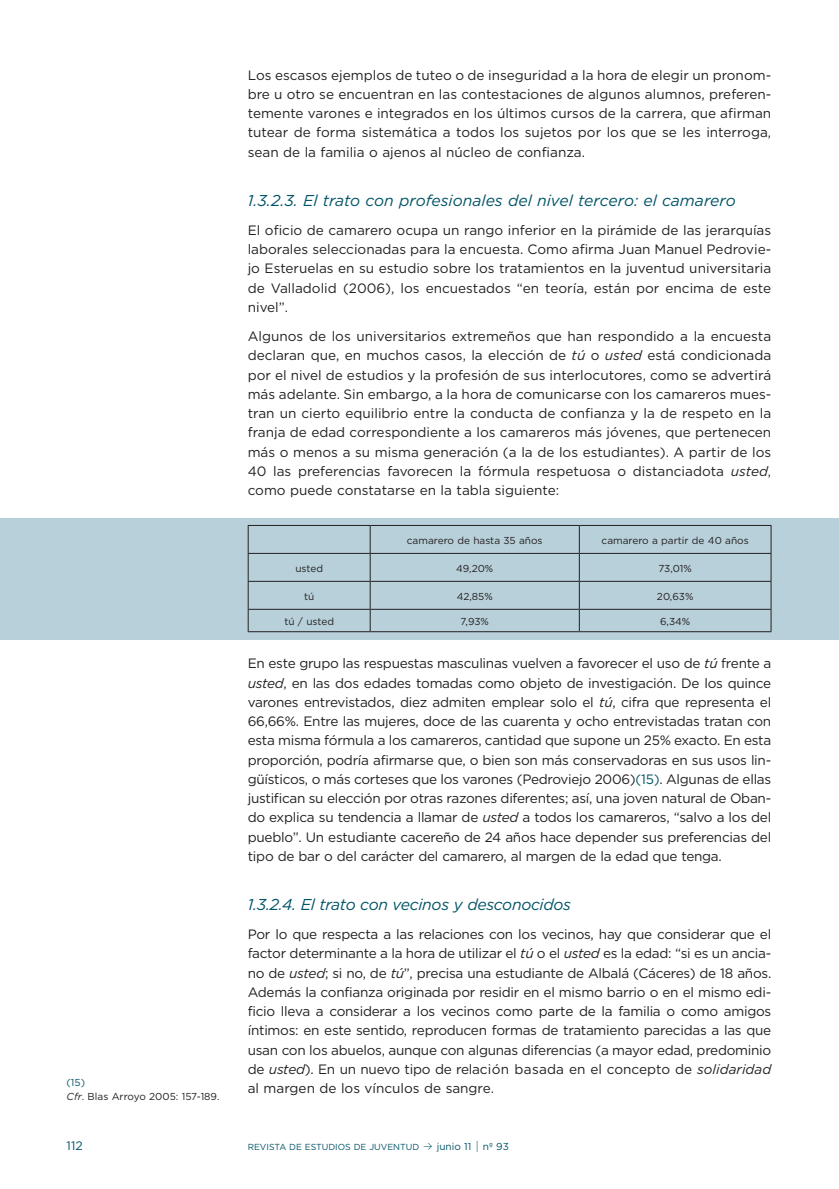
<style>
.page{position:relative;width:839px;height:1189px;background:#fff}
.page>*{position:absolute;margin:0;border:0;box-sizing:border-box;transform-origin:0 0}
._2_1_1_1{font:italic 15.75px "Gotham";letter-spacing:-.01em;color:#005467}
.Body_Text_Indent{font:13.65px/19.2px "Gotham";color:#231f20;text-align:justify}
.t1{font:12.25px "Gotham";color:#005467}
.Body_Text_Indent-2{font:10.15px "Gotham";color:#231f20}
.Notas{font:10.15px "Gotham";color:#231f20}
.Notas-2{font:10.15px "Gotham";color:#005467}
.t2{font:8.75px "Gotham";color:#005467}
.s1{font-style:italic}
.s2{color:#005467}
.s3{font-family:"Bryant";font-size:11.9px}
.s4{font-size:10.15px}
</style>
<div class="page">
<div style="left:0;top:519px;width:839px;height:121px;background:#b8d0da"></div>
<hr style="left:248px;top:525px;width:122px;height:1px;background:#231f20">
<hr style="left:370px;top:525px;width:209px;height:1px;background:#231f20">
<hr style="left:579px;top:525px;width:192px;height:1px;background:#231f20">
<hr style="left:248px;top:553px;width:122px;height:1px;background:#231f20">
<hr style="left:370px;top:553px;width:209px;height:1px;background:#231f20">
<hr style="left:579px;top:553px;width:192px;height:1px;background:#231f20">
<hr style="left:248px;top:581px;width:122px;height:1px;background:#231f20">
<hr style="left:370px;top:581px;width:209px;height:1px;background:#231f20">
<hr style="left:579px;top:581px;width:192px;height:1px;background:#231f20">
<hr style="left:248px;top:609px;width:122px;height:1px;background:#231f20">
<svg style="left:248px;top:526px;width:1px;height:105px"></svg>
<hr style="left:370px;top:609px;width:209px;height:1px;background:#231f20">
<svg style="left:370px;top:526px;width:1px;height:105px"></svg>
<hr style="left:579px;top:609px;width:192px;height:1px;background:#231f20">
<svg style="left:579px;top:526px;width:1px;height:105px"></svg>
<svg style="left:770px;top:526px;width:1px;height:105px"></svg>
<hr style="left:248px;top:631px;width:122px;height:1px;background:#231f20">
<hr style="left:370px;top:631px;width:209px;height:1px;background:#231f20">
<hr style="left:579px;top:631px;width:192px;height:1px;background:#231f20">
<p class="Body_Text_Indent" style="left:248px;top:65px;width:525px">Los escasos ejemplos de tuteo o de inseguridad a la hora de elegir un pronom&shy;bre u otro se encuentran en las contestaciones de algunos alumnos, preferen&shy;temente varones e integrados en los últimos cursos de la carrera, que afirman tutear de forma sistemática a todos los sujetos por los que se les interroga, sean de la familia o ajenos al núcleo de confianza.</p>
<p class="_2_1_1_1" style="left:248px;top:191px;width:489px">1.3.2.3. El trato con profesionales del nivel tercero: el camarero</p>
<p class="Body_Text_Indent" style="left:248px;top:220px;width:525px">El oficio de camarero ocupa un rango inferior en la pirámide de las jerarquías laborales seleccionadas para la encuesta. Como afirma Juan Manuel Pedrovie&shy;jo Esteruelas en su estudio sobre los tratamientos en la juventud universitaria de Valladolid (2006), los encuestados “en teoría, están por encima de este nivel”.</p>
<p class="Body_Text_Indent" style="left:248px;top:326px;width:525px">Algunos de los universitarios extremeños que han respondido a la encuesta declaran que, en muchos casos, la elección de <span class="s1">tú</span> o <span class="s1">usted</span> está condicionada por el nivel de estudios y la profesión de sus interlocutores, como se advertirá más adelante. Sin embargo, a la hora de comunicarse con los camareros mues&shy;tran un cierto equilibrio entre la conducta de confianza y la de respeto en la franja de edad correspondiente a los camareros más jóvenes, que pertenecen más o menos a su misma generación (a la de los estudiantes). A partir de los 40 las preferencias favorecen la fórmula respetuosa o distanciadota <span class="s1">usted</span>, como puede constatarse en la tabla siguiente:</p>
<p class="Body_Text_Indent-2" style="left:407px;top:534px;width:137px">camarero de hasta 35 años</p>
<p class="Body_Text_Indent-2" style="left:601px;top:534px;width:149px">camarero a partir de 40 años</p>
<p class="Notas-2" style="left:67px;top:1077px;width:20px">(15)</p>
<p class="Notas" style="left:67px;top:1091px;width:154px"><span class="s1">Cfr</span>. Blas Arroyo 2005: 157-189.</p>
<p class="Body_Text_Indent-2" style="left:295px;top:562px;width:29px">usted</p>
<p class="Body_Text_Indent-2" style="left:456px;top:562px;width:39px">49,20%</p>
<p class="Body_Text_Indent-2" style="left:658px;top:562px;width:35px">73,01%</p>
<p class="Body_Text_Indent-2" style="left:304px;top:590px;width:12px">tú</p>
<p class="Body_Text_Indent-2" style="left:457px;top:590px;width:38px">42,85%</p>
<p class="Body_Text_Indent-2" style="left:657px;top:590px;width:38px">20,63%</p>
<p class="Body_Text_Indent-2" style="left:284px;top:615px;width:51px">tú / usted</p>
<p class="Body_Text_Indent-2" style="left:460px;top:615px;width:30px">7,93%</p>
<p class="Body_Text_Indent-2" style="left:660px;top:615px;width:32px">6,34%</p>
<p class="Body_Text_Indent" style="left:248px;top:654px;width:525px">En este grupo las respuestas masculinas vuelven a favorecer el uso de <span class="s1">tú</span> frente a <span class="s1">usted</span>, en las dos edades tomadas como objeto de investigación. De los quince varones entrevistados, diez admiten emplear solo el <span class="s1">tú</span>, cifra que representa el 66,66%. Entre las mujeres, doce de las cuarenta y ocho entrevistadas tratan con esta misma fórmula a los camareros, cantidad que supone un 25% exacto. En esta proporción, podría afirmarse que, o bien son más conservadoras en sus usos lin&shy;güísticos, o más corteses que los varones (Pedroviejo 2006)<span class="s2">(15)</span>. Algunas de ellas justifican su elección por otras razones diferentes; así, una joven natural de Oban&shy;do explica su tendencia a llamar de <span class="s1">usted</span> a todos los camareros, “salvo a los del pueblo”. Un estudiante cacereño de 24 años hace depender sus preferencias del tipo de bar o del carácter del camarero, al margen de la edad que tenga.</p>
<p class="_2_1_1_1" style="left:248px;top:895px;width:325px">1.3.2.4. El trato con vecinos y desconocidos</p>
<p class="Body_Text_Indent" style="left:248px;top:924px;width:525px">Por lo que respecta a las relaciones con los vecinos, hay que considerar que el factor determinante a la hora de utilizar el <span class="s1">tú</span> o el <span class="s1">usted</span> es la edad: “si es un ancia&shy;no de <span class="s1">usted</span>; si no, de <span class="s1">tú</span>”, precisa una estudiante de Albalá (Cáceres) de 18 años.<br>Además la confianza originada por residir en el mismo barrio o en el mismo edi&shy;ficio lleva a considerar a los vecinos como parte de la familia o como amigos íntimos: en este sentido, reproducen formas de tratamiento parecidas a las que usan con los abuelos, aunque con algunas diferencias (a mayor edad, predominio de <span class="s1">usted</span>). En un nuevo tipo de relación basada en el concepto de <span class="s1">solidaridad </span>al margen de los vínculos de sangre.</p>
<p class="t1" style="left:67px;top:1139px;width:18px">112</p>
<p class="t2" style="left:248px;top:1141px;width:263px">REVISTA DE ESTUDIOS DE JUVENTUD <span class="s3">≥</span> <span class="s4">junio 11</span> <span class="s3">|</span> <span class="s4">nº 93</span></p>
</div>
